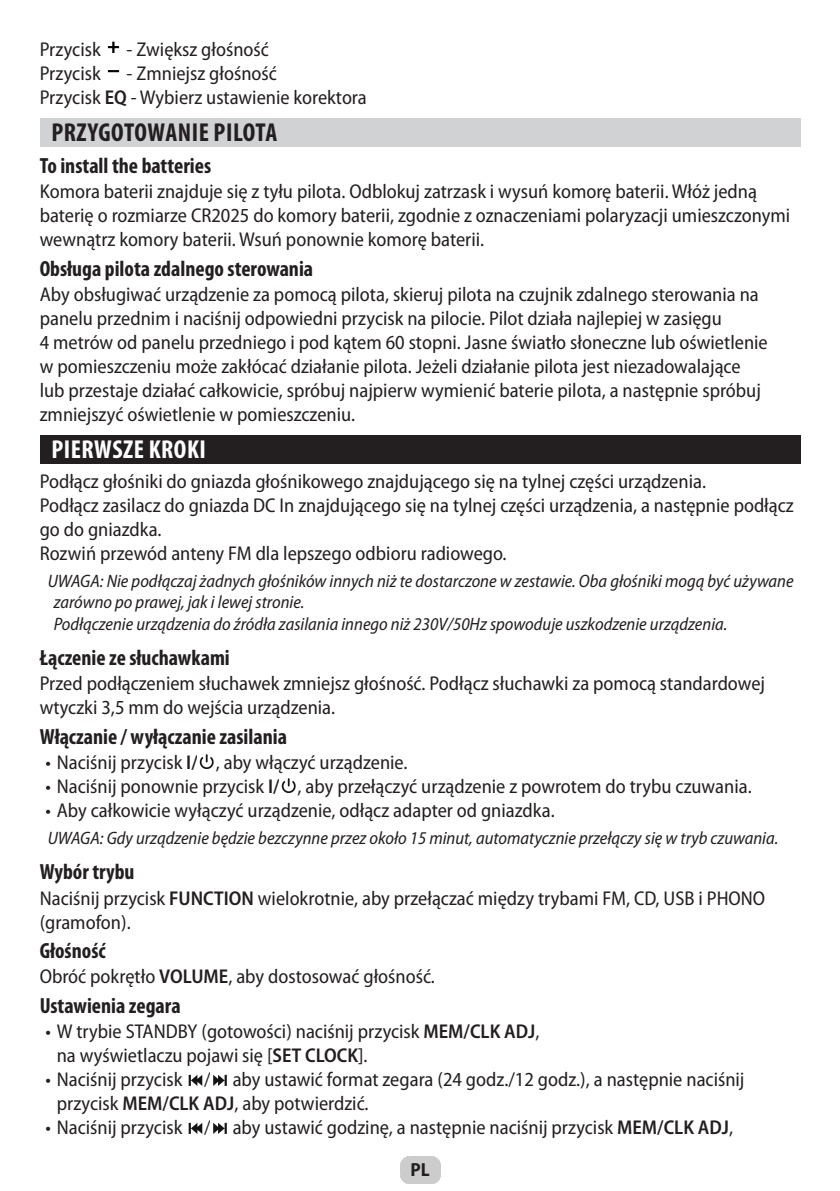
<style>
.page{position:relative;width:840px;height:1191px;background:#fff}
.page>*{position:absolute;margin:0;border:0;box-sizing:border-box;transform-origin:0 0}
.Podnadpis{font:700 condensed 26px "Myriad Pro";letter-spacing:.02em;color:#231f20}
.Nadpis{font:700 condensed 26px "Myriad Pro";letter-spacing:.02em;color:#fff}
.Tučný_text{font:700 condensed 22px "Myriad Pro";color:#231f20}
.Text{font:semi-condensed 20px/24px "Myriad Pro";color:#231f20}
.t1{font:700 semi-condensed 19px "Myriad Pro";color:#231f20}
.Note{font:italic semi-condensed 18px/21.6px "Myriad Pro";color:#231f20}
.s1{font-weight:600}
</style>
<div class="page">
<img style="left:400px;top:1157px;width:40px;height:26px">
<div style="left:40px;top:118px;width:759px;height:29px;background:#d1d2d4"></div>
<div style="left:40px;top:435px;width:759px;height:29px;background:#231f20"></div>
<img style="left:107px;top:41px;width:13px;height:12px">
<img style="left:107px;top:70px;width:13px;height:3px">
<img style="left:199px;top:754px;width:15px;height:15px">
<img style="left:281px;top:778px;width:15px;height:15px">
<img style="left:188px;top:1074px;width:15px;height:12px">
<img style="left:213px;top:1074px;width:14px;height:12px">
<img style="left:188px;top:1122px;width:15px;height:12px">
<img style="left:213px;top:1122px;width:14px;height:12px">
<p class="Text" style="left:40px;top:37px;width:62px">Przycisk</p>
<p class="Text" style="left:126px;top:37px;width:144px">- Zwiększ głośność</p>
<p class="Text" style="left:40px;top:61px;width:62px">Przycisk</p>
<p class="Text" style="left:126px;top:61px;width:152px">- Zmniejsz głośność</p>
<p class="Text" style="left:40px;top:85px;width:328px">Przycisk <span class="s1">EQ</span> - Wybierz ustawienie korektora</p>
<p class="Podnadpis" style="left:51px;top:116px;width:227px">PRZYGOTOWANIE PILOTA</p>
<p class="Tučný_text" style="left:40px;top:152px;width:173px">To install the batteries</p>
<p class="Text" style="left:40px;top:179px;width:751px">Komora baterii znajduje się z tyłu pilota. Odblokuj zatrzask i wysuń komorę baterii. Włóż jedną baterię o rozmiarze CR2025 do komory baterii, zgodnie z oznaczeniami polaryzacji umieszczonymi wewnątrz komory baterii. Wsuń ponownie komorę baterii.</p>
<p class="Tučný_text" style="left:40px;top:254px;width:275px">Obsługa pilota zdalnego sterowania</p>
<p class="Text" style="left:40px;top:282px;width:729px">Aby obsługiwać urządzenie za pomocą pilota, skieruj pilota na czujnik zdalnego sterowania na panelu przednim i naciśnij odpowiedni przycisk na pilocie. Pilot działa najlepiej w zasięgu<br>4 metrów od panelu przedniego i pod kątem 60 stopni. Jasne światło słoneczne lub oświetlenie w pomieszczeniu może zakłócać działanie pilota. Jeżeli działanie pilota jest niezadowalające lub przestaje działać całkowicie, spróbuj najpierw wymienić baterie pilota, a następnie spróbuj zmniejszyć oświetlenie w pomieszczeniu.</p>
<p class="Nadpis" style="left:51px;top:433px;width:156px">PIERWSZE KROKI</p>
<p class="Text" style="left:40px;top:468px;width:667px">Podłącz głośniki do gniazda głośnikowego znajdującego się na tylnej części urządzenia.</p>
<p class="Text" style="left:40px;top:492px;width:755px">Podłącz zasilacz do gniazda DC In znajdującego się na tylnej części urządzenia, a następnie podłącz go do gniazdka.<br>Rozwiń przewód anteny FM dla lepszego odbioru radiowego.</p>
<p class="Note" style="left:54px;top:570px;width:741px;text-indent:-6px">UWAGA: Nie podłączaj żadnych głośników innych niż te dostarczone w zestawie. Oba głośniki mogą być używane zarówno po prawej, jak i lewej stronie.<br>Podłączenie urządzenia do źródła zasilania innego niż 230V/50Hz spowoduje uszkodzenie urządzenia.</p>
<p class="Tučný_text" style="left:40px;top:644px;width:191px">Łączenie ze słuchawkami</p>
<p class="Text" style="left:40px;top:671px;width:726px">Przed podłączeniem słuchawek zmniejsz głośność. Podłącz słuchawki za pomocą standardowej</p>
<p class="Text" style="left:40px;top:695px;width:297px">wtyczki 3,5 mm do wejścia urządzenia.</p>
<p class="Tučný_text" style="left:40px;top:722px;width:249px">Włączanie / wyłączanie zasilania</p>
<p class="Text" style="left:45px;top:750px;width:363px">• Naciśnij przycisk <span class="s1">I/</span> , aby włączyć urządzenie.</p>
<p class="Text" style="left:45px;top:774px;width:707px">• Naciśnij ponownie przycisk <span class="s1">I/</span> , aby przełączyć urządzenie z powrotem do trybu czuwania.</p>
<p class="Text" style="left:45px;top:798px;width:510px">• Aby całkowicie wyłączyć urządzenie, odłącz adapter od gniazdka.</p>
<p class="Note" style="left:48px;top:827px;width:731px">UWAGA: Gdy urządzenie będzie bezczynne przez około 15 minut, automatycznie przełączy się w tryb czuwania.</p>
<p class="Tučný_text" style="left:40px;top:858px;width:96px">Wybór trybu</p>
<p class="Text" style="left:40px;top:885px;width:726px">Naciśnij przycisk <span class="s1">FUNCTION</span> wielokrotnie, aby przełączać między trybami FM, CD, USB i PHONO (gramofon).</p>
<p class="Tučný_text" style="left:40px;top:937px;width:67px">Głośność</p>
<p class="Text" style="left:40px;top:964px;width:396px">Obróć pokrętło <span class="s1">VOLUME</span>, aby dostosować głośność.</p>
<p class="Tučný_text" style="left:40px;top:991px;width:142px">Ustawienia zegara</p>
<p class="Text" style="left:57px;top:1019px;width:484px;text-indent:-11px">• W trybie STANDBY (gotowości) naciśnij przycisk <span class="s1">MEM/CLK ADJ</span>, na wyświetlaczu pojawi się [<span class="s1">SET CLOCK</span>].</p>
<p class="Text" style="left:57px;top:1067px;width:688px;text-indent:-11px">• Naciśnij przycisk / aby ustawić format zegara (24 godz./12 godz.), a następnie naciśnij przycisk <span class="s1">MEM/CLK ADJ</span>, aby potwierdzić.</p>
<p class="Text" style="left:45px;top:1115px;width:689px">• Naciśnij przycisk / aby ustawić godzinę, a następnie naciśnij przycisk <span class="s1">MEM/CLK ADJ</span>,</p>
<p class="t1" style="left:410px;top:1157px;width:21px">PL</p>
</div>
